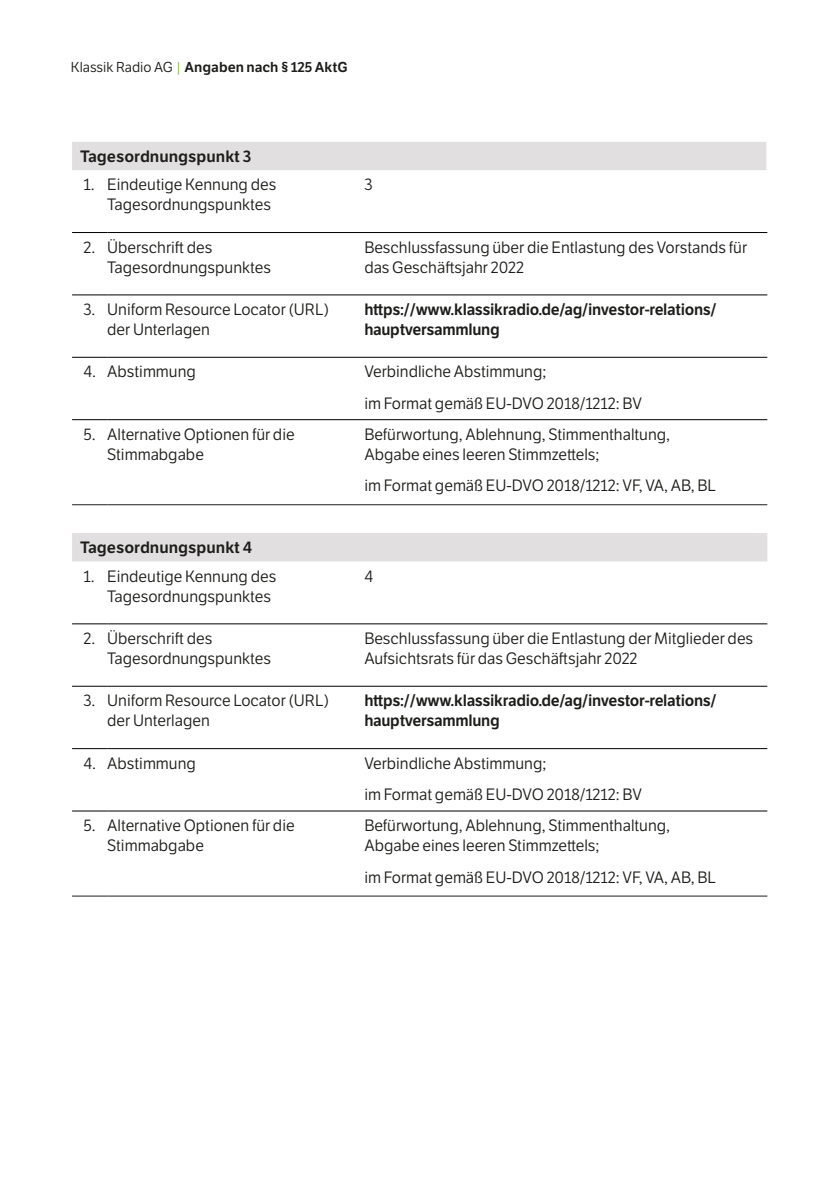
<style>
.page{position:relative;width:840px;height:1191px;background:#fff}
.page>*{position:absolute;margin:0;border:0;box-sizing:border-box;transform-origin:0 0}
.t1{font:16px/20px "LFT Etica";color:#1d1e1b}
.t2{font:600 16px/20px "LFT Etica";letter-spacing:-.02em;color:#1d1e1b}
.t3{font:600 16px "LFT Etica";color:#1d1e1b}
.t4{font:600 14px "LFT Etica";color:#1d1e1b}
.s1{font-weight:400}
.s2{font-weight:400;color:#7dba33}
</style>
<div class="page">
<svg style="left:72px;top:142px;width:694px;height:419px"></svg>
<hr style="left:72px;top:623px;width:35px;height:1px;background:#000">
<hr style="left:72px;top:686px;width:35px;height:1px;background:#000">
<hr style="left:72px;top:748px;width:35px;height:1px;background:#000">
<hr style="left:765px;top:142px;width:2px;height:28px;background:#fff">
<hr style="left:72px;top:232px;width:35px;height:1px;background:#000">
<hr style="left:107px;top:232px;width:246px;height:1px;background:#000">
<hr style="left:353px;top:232px;width:413px;height:1px;background:#000">
<hr style="left:72px;top:294px;width:35px;height:1px;background:#000">
<hr style="left:107px;top:294px;width:246px;height:1px;background:#000">
<hr style="left:353px;top:294px;width:413px;height:1px;background:#000">
<hr style="left:72px;top:357px;width:35px;height:1px;background:#000">
<hr style="left:72px;top:419px;width:35px;height:1px;background:#000">
<hr style="left:72px;top:504px;width:35px;height:1px;background:#1d1e1b">
<hr style="left:107px;top:357px;width:246px;height:1px;background:#000">
<hr style="left:353px;top:357px;width:413px;height:1px;background:#000">
<hr style="left:107px;top:419px;width:246px;height:1px;background:#000">
<hr style="left:353px;top:419px;width:413px;height:1px;background:#000">
<hr style="left:107px;top:623px;width:246px;height:1px;background:#000">
<hr style="left:353px;top:623px;width:413px;height:1px;background:#000">
<hr style="left:107px;top:686px;width:246px;height:1px;background:#000">
<hr style="left:353px;top:686px;width:413px;height:1px;background:#000">
<hr style="left:107px;top:748px;width:246px;height:1px;background:#000">
<hr style="left:353px;top:748px;width:413px;height:1px;background:#000">
<hr style="left:107px;top:504px;width:246px;height:1px;background:#1d1e1b">
<hr style="left:353px;top:504px;width:413px;height:1px;background:#1d1e1b">
<hr style="left:72px;top:810px;width:35px;height:1px;background:#000">
<hr style="left:107px;top:810px;width:246px;height:1px;background:#000">
<hr style="left:353px;top:810px;width:413px;height:1px;background:#000">
<hr style="left:72px;top:895px;width:35px;height:1px;background:#1d1e1b">
<hr style="left:107px;top:895px;width:246px;height:1px;background:#1d1e1b">
<hr style="left:353px;top:895px;width:413px;height:1px;background:#1d1e1b">
<p class="t4" style="left:71px;top:58px;width:278px"><span class="s1">Klassik Radio AG</span> <span class="s2">|</span> Angaben nach § 125 AktG</p>
<p class="t3" style="left:80px;top:146px;width:173px">Tagesordnungspunkt 3</p>
<p class="t1" style="left:107px;top:175px;width:170px;text-indent:-24px">1. Eindeutige Kennung des<br>Tagesordnungspunktes</p>
<p class="t1" style="left:364px;top:175px;width:10px">3</p>
<p class="t1" style="left:107px;top:237px;width:165px;text-indent:-24px">2. Überschrift des<br>Tagesordnungspunktes</p>
<p class="t1" style="left:364px;top:237px;width:384px">Beschlussfassung über die Entlastung des Vorstands für das Geschäftsjahr 2022</p>
<p class="t1" style="left:107px;top:300px;width:223px;text-indent:-24px">3. Uniform Resource Locator (URL) der Unterlagen</p>
<p class="t2" style="left:364px;top:300px;width:354px">https://www.klassikradio.de/ag/investor-relations/ hauptversammlung</p>
<p class="t1" style="left:83px;top:362px;width:114px">4. Abstimmung</p>
<p class="t1" style="left:364px;top:356px;width:279px;line-height:31.4px">Verbindliche Abstimmung;<br>im Format gemäß EU-DVO 2018/1212: BV</p>
<p class="t1" style="left:107px;top:425px;width:189px;text-indent:-24px">5. Alternative Optionen für die<br>Stimmabgabe</p>
<p class="t1" style="left:364px;top:425px;width:307px">Befürwortung, Ablehnung, Stimmenthaltung,<br>Abgabe eines leeren Stimmzettels;</p>
<p class="t1" style="left:364px;top:476px;width:353px">im Format gemäß EU-DVO 2018/1212: VF, VA, AB, BL</p>
<p class="t3" style="left:80px;top:538px;width:173px">Tagesordnungspunkt 4</p>
<p class="t1" style="left:107px;top:566px;width:170px;text-indent:-24px">1. Eindeutige Kennung des<br>Tagesordnungspunktes</p>
<p class="t1" style="left:364px;top:566px;width:10px">4</p>
<p class="t1" style="left:107px;top:629px;width:165px;text-indent:-24px">2. Überschrift des<br>Tagesordnungspunktes</p>
<p class="t1" style="left:364px;top:629px;width:390px">Beschlussfassung über die Entlastung der Mitglieder des<br>Aufsichtsrats für das Geschäftsjahr 2022</p>
<p class="t1" style="left:107px;top:691px;width:223px;text-indent:-24px">3. Uniform Resource Locator (URL) der Unterlagen</p>
<p class="t2" style="left:364px;top:691px;width:354px">https://www.klassikradio.de/ag/investor-relations/ hauptversammlung</p>
<p class="t1" style="left:83px;top:753px;width:114px">4. Abstimmung</p>
<p class="t1" style="left:364px;top:748px;width:279px;line-height:31.4px">Verbindliche Abstimmung;<br>im Format gemäß EU-DVO 2018/1212: BV</p>
<p class="t1" style="left:107px;top:816px;width:189px;text-indent:-24px">5. Alternative Optionen für die<br>Stimmabgabe</p>
<p class="t1" style="left:364px;top:816px;width:307px">Befürwortung, Ablehnung, Stimmenthaltung,<br>Abgabe eines leeren Stimmzettels;</p>
<p class="t1" style="left:364px;top:867px;width:353px">im Format gemäß EU-DVO 2018/1212: VF, VA, AB, BL</p>
</div>
